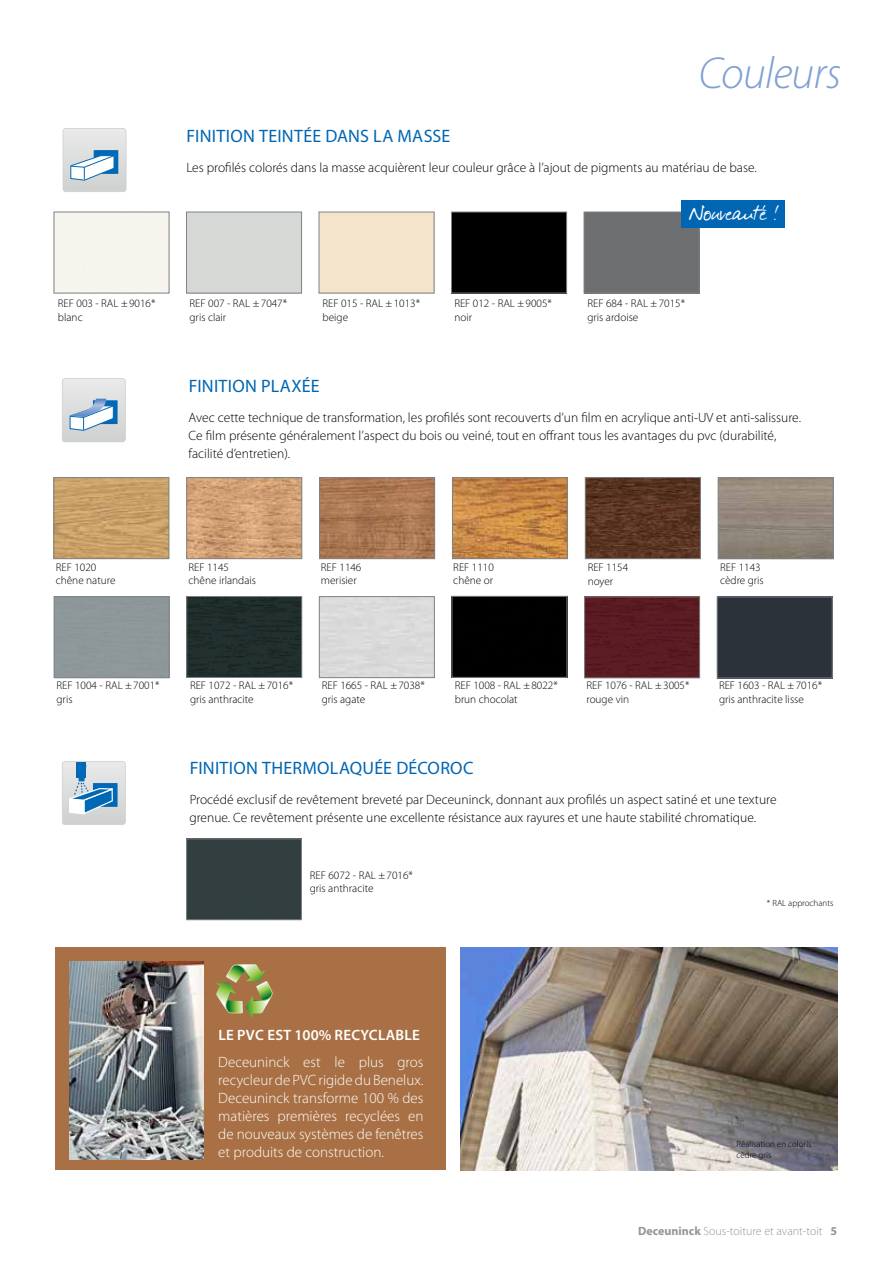
<style>
.page{position:relative;width:893px;height:1263px;background:#fff}
.page>*{position:absolute;margin:0;border:0;box-sizing:border-box;transform-origin:0 0}
.t1{font:italic 300 45px "Myriad Pro";letter-spacing:-.02em;color:#80a0d3}
.t2{font:26.85px "Darkwoman";color:#fff}
.t3{font:18px "Myriad Pro";letter-spacing:.015em;color:#0066b3}
.t4{font:300 15px/18px "Myriad Pro";color:#fff;text-align:justify}
.t5{font:600 15px "Myriad Pro";letter-spacing:.01em;color:#fff}
.t6{font:300 13.5px/18px "Myriad Pro";color:#000}
.t7{font:300 12px "Myriad Pro";color:#939598}
.t8{font:300 11.25px/13.5px "Myriad Pro";color:#000}
.t9{font:300 9px/10.5px "Myriad Pro";color:#000}
.s1{font-weight:700}
</style>
<div class="page">
<svg style="left:63px;top:128px;width:63px;height:64px;background:#cbd6de"></svg>
<div style="left:54px;top:212px;width:115px;height:81px;border:1px solid #808285"></div>
<div style="left:319px;top:212px;width:115px;height:81px;border:1px solid #808285"></div>
<div style="left:451px;top:212px;width:116px;height:81px;background:#000"></div>
<div style="left:451px;top:212px;width:116px;height:81px;border:1px solid #808285"></div>
<div style="left:584px;top:212px;width:115px;height:81px;border:1px solid #808285"></div>
<div style="left:186px;top:212px;width:116px;height:81px;border:1px solid #808285"></div>
<svg style="left:62px;top:378px;width:64px;height:64px;background:#cad5dd"></svg>
<div style="left:454px;top:598px;width:111px;height:78px;background:#000"></div>
<div style="left:452px;top:596px;width:115px;height:82px;border:1px solid #808285"></div>
<img style="left:188px;top:598px;width:112px;height:78px">
<div style="left:186px;top:596px;width:116px;height:82px;border:1px solid #808285"></div>
<img style="left:586px;top:598px;width:112px;height:78px">
<div style="left:584px;top:596px;width:116px;height:82px;border:1px solid #808285"></div>
<div style="left:188px;top:840px;width:112px;height:78px;background:#323f40"></div>
<div style="left:186px;top:838px;width:116px;height:82px;border:1px solid #808285"></div>
<div style="left:719px;top:599px;width:111px;height:77px;background:#2c323a"></div>
<div style="left:717px;top:597px;width:115px;height:81px;border:1px solid #808285"></div>
<div style="left:319px;top:596px;width:116px;height:82px;border:1px solid #808285"></div>
<div style="left:54px;top:596px;width:115px;height:82px;border:1px solid #808285"></div>
<img style="left:56px;top:479px;width:111px;height:78px">
<div style="left:54px;top:477px;width:115px;height:82px;border:1px solid #808285"></div>
<img style="left:454px;top:479px;width:112px;height:78px">
<div style="left:452px;top:477px;width:116px;height:82px;border:1px solid #808285"></div>
<img style="left:321px;top:479px;width:112px;height:78px">
<div style="left:319px;top:477px;width:116px;height:82px;border:1px solid #808285"></div>
<img style="left:188px;top:479px;width:112px;height:78px">
<div style="left:186px;top:477px;width:116px;height:82px;border:1px solid #808285"></div>
<img style="left:587px;top:479px;width:112px;height:78px">
<div style="left:585px;top:477px;width:116px;height:82px;border:1px solid #808285"></div>
<img style="left:720px;top:479px;width:111px;height:78px">
<div style="left:718px;top:477px;width:115px;height:82px;border:1px solid #808285"></div>
<div style="left:56px;top:947px;width:390px;height:223px;background:#a87044"></div>
<svg style="left:216px;top:964px;width:57px;height:54px"></svg>
<img style="left:69px;top:962px;width:134px;height:198px">
<img style="left:461px;top:947px;width:376px;height:223px">
<div style="left:681px;top:200px;width:104px;height:28px;background:#0066b3"></div>
<svg style="left:62px;top:761px;width:64px;height:64px;background:#b0c6d7"></svg>
<h1 class="t1" style="left:699px;top:49px;width:144px">Couleurs</h1>
<h3 class="t3" style="left:187px;top:124px;width:265px">FINITION TEINTÉE DANS LA MASSE</h3>
<p class="t6" style="left:186px;top:159px;width:572px">Les profilés colorés dans la masse acquièrent leur couleur grâce à l’ajout de pigments au matériau de base.</p>
<h2 class="t2" style="left:689px;top:195px;width:90px">Nouveauté !</h2>
<p class="t8" style="left:58px;top:297px;width:99px">REF 003 - RAL ±9016* blanc</p>
<p class="t8" style="left:190px;top:297px;width:99px">REF 007 - RAL ±7047* gris clair</p>
<p class="t8" style="left:323px;top:297px;width:99px">REF 015 - RAL ±1013* beige</p>
<p class="t8" style="left:454px;top:297px;width:99px">REF 012 - RAL ±9005* noir</p>
<p class="t8" style="left:587px;top:297px;width:99px">REF 684 - RAL ±7015* gris ardoise</p>
<h3 class="t3" style="left:189px;top:374px;width:18px">FINITION</h3>
<h3 class="t3" style="left:261px;top:374px;width:60px">PLAXÉE</h3>
<p class="t6" style="left:189px;top:409px;width:614px">Avec cette technique de transformation, les profilés sont recouverts d’un film en acrylique anti-UV et anti-salissure.<br>Ce film présente généralement l’aspect du bois ou veiné, tout en offrant tous les avantages du pvc (durabilité, facilité d’entretien).</p>
<p class="t8" style="left:56px;top:560px;width:61px">REF 1020 chêne nature</p>
<p class="t8" style="left:189px;top:560px;width:69px">REF 1145 chêne irlandais</p>
<p class="t8" style="left:321px;top:560px;width:42px">REF 1146 merisier</p>
<p class="t8" style="left:453px;top:560px;width:42px">REF 1110 chêne or</p>
<p class="t8" style="left:588px;top:561px;width:42px">REF 1154 noyer</p>
<p class="t8" style="left:720px;top:560px;width:45px">REF 1143 cèdre gris</p>
<p class="t8" style="left:57px;top:679px;width:105px">REF 1004 - RAL ±7001* gris</p>
<p class="t8" style="left:190px;top:679px;width:105px">REF 1072 - RAL ±7016* gris anthracite</p>
<p class="t8" style="left:322px;top:679px;width:105px">REF 1665 - RAL ±7038* gris agate</p>
<p class="t8" style="left:455px;top:679px;width:105px">REF 1008 - RAL ±8022* brun chocolat</p>
<p class="t8" style="left:586px;top:679px;width:105px">REF 1076 - RAL ±3005* rouge vin</p>
<p class="t8" style="left:719px;top:679px;width:105px">REF 1603 - RAL ±7016* gris anthracite lisse</p>
<h3 class="t3" style="left:190px;top:756px;width:18px">FINITION</h3>
<h3 class="t3" style="left:262px;top:756px;width:201px">THERMOLAQUÉE DÉCOROC</h3>
<p class="t6" style="left:190px;top:791px;width:589px">Procédé exclusif de revêtement breveté par Deceuninck, donnant aux profilés un aspect satiné et une texture grenue. Ce revêtement présente une excellente résistance aux rayures et une haute stabilité chromatique.</p>
<p class="t8" style="left:310px;top:868px;width:105px">REF 6072 - RAL ±7016* gris anthracite</p>
<p class="t9" style="left:767px;top:898px;width:68px">* RAL approchants</p>
<p class="t5" style="left:218px;top:1025px;width:58px">LE PVC EST</p>
<p class="t5" style="left:295px;top:1025px;width:84px">100% RECYCLABLE</p>
<p class="t4" style="left:218px;top:1053px;width:207px">Deceuninck est le plus gros recycleur de PVC rigide du Benelux.<br>Deceuninck transforme 100 % des matières premières recyclées en de nouveaux systèmes de fenêtres et produits de construction.</p>
<p class="t9" style="left:736px;top:1139px;width:77px">Réalisation en coloris cèdre gris</p>
<p class="t7" style="left:638px;top:1224px;width:200px"><span class="s1">Deceuninck</span> Sous-toiture et avant-toit <span class="s1">5</span></p>
</div>
